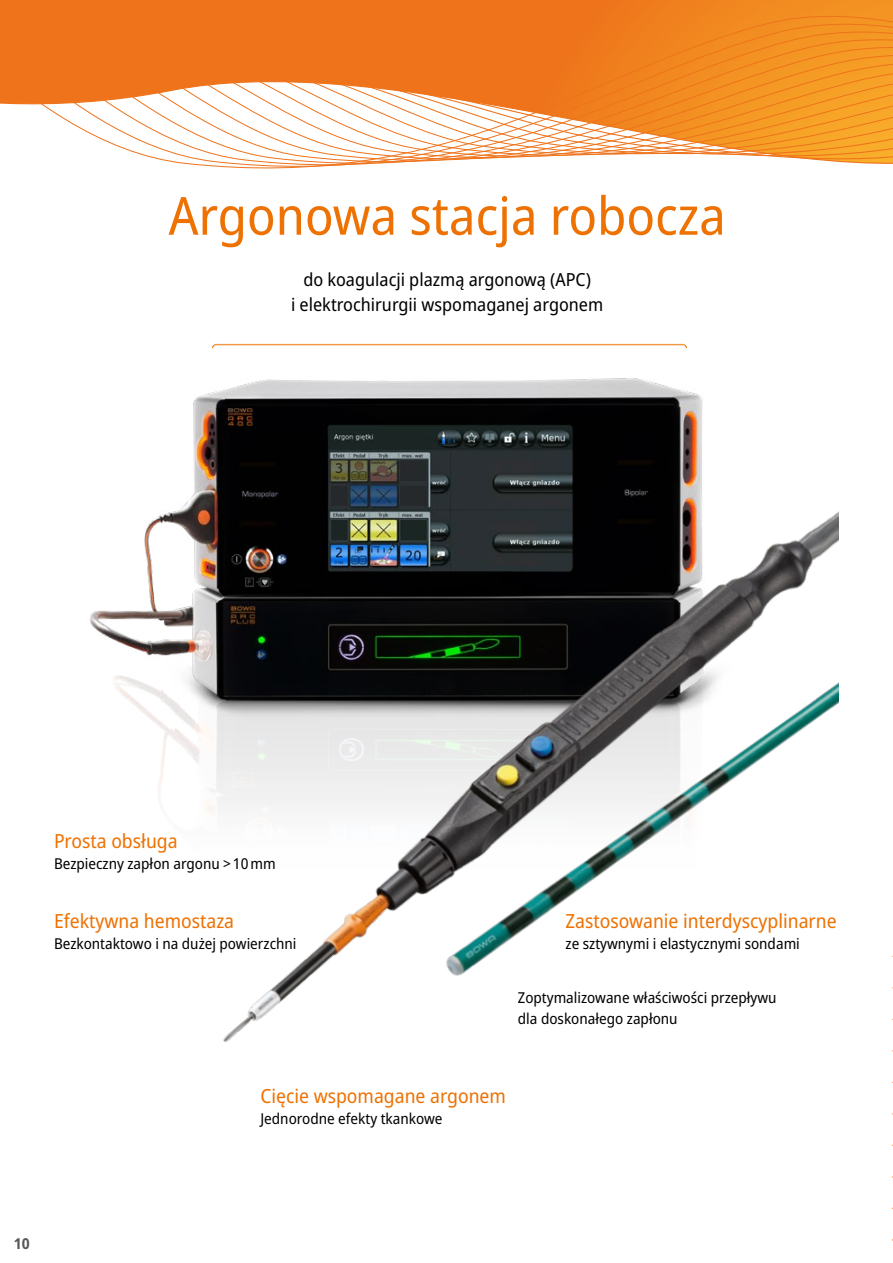
<style>
.page{position:relative;width:893px;height:1263px;background:#fff}
.page>*{position:absolute;margin:0;border:0;box-sizing:border-box;transform-origin:0 0}
.t1{font:semi-condensed 52.5px "Noto Sans";color:#ee7203}
.t2{font:semi-condensed 19.5px "Noto Sans";color:#ee7203}
.t3{font:semi-condensed 18px/25.5px "Noto Sans";color:#000;text-align:center}
.t4{font:semi-condensed 15px/21px "Noto Sans";color:#000}
.t5{font:700 semi-condensed 15px "Noto Sans";color:#575756}
</style>
<div class="page">
<img style="left:90px;top:378px;width:613px;height:431px">
<img style="left:197px;top:506px;width:642px;height:536px">
<img style="left:434px;top:673px;width:405px;height:314px">
<svg style="left:211px;top:343px;width:477px;height:6px"></svg>
<svg style="left:0;top:0;width:893px;height:169px"></svg>
<svg style="left:892px;top:955px;width:1px;height:286px"></svg>
<h1 class="t1" style="left:169px;top:179px;width:559px">Argonowa stacja robocza</h1>
<p class="t3" style="left:291px;top:267px;width:314px">do koagulacji plazmą argonową (APC)<br>i elektrochirurgii wspomaganej argonem</p>
<h2 class="t2" style="left:54px;top:827px;width:125px">Prosta obsługa</h2>
<p class="t4" style="left:54px;top:853px;width:223px">Bezpieczny zapłon argonu &gt;10mm</p>
<h2 class="t2" style="left:54px;top:908px;width:182px">Efektywna hemostaza</h2>
<p class="t4" style="left:54px;top:934px;width:244px">Bezkontaktowo i na dużej powierzchni</p>
<h2 class="t2" style="left:566px;top:908px;width:273px">Zastosowanie interdyscyplinarne</h2>
<p class="t4" style="left:566px;top:934px;width:236px">ze sztywnymi i elastycznymi sondami</p>
<p class="t4" style="left:518px;top:988px;width:260px">Zoptymalizowane właściwości przepływu dla doskonałego zapłonu</p>
<h2 class="t2" style="left:260px;top:1082px;width:247px">Cięcie wspomagane argonem</h2>
<p class="t4" style="left:260px;top:1108px;width:184px">Jednorodne efekty tkankowe</p>
<p class="t5" style="left:14px;top:1232px;width:18px">10</p>
</div>
